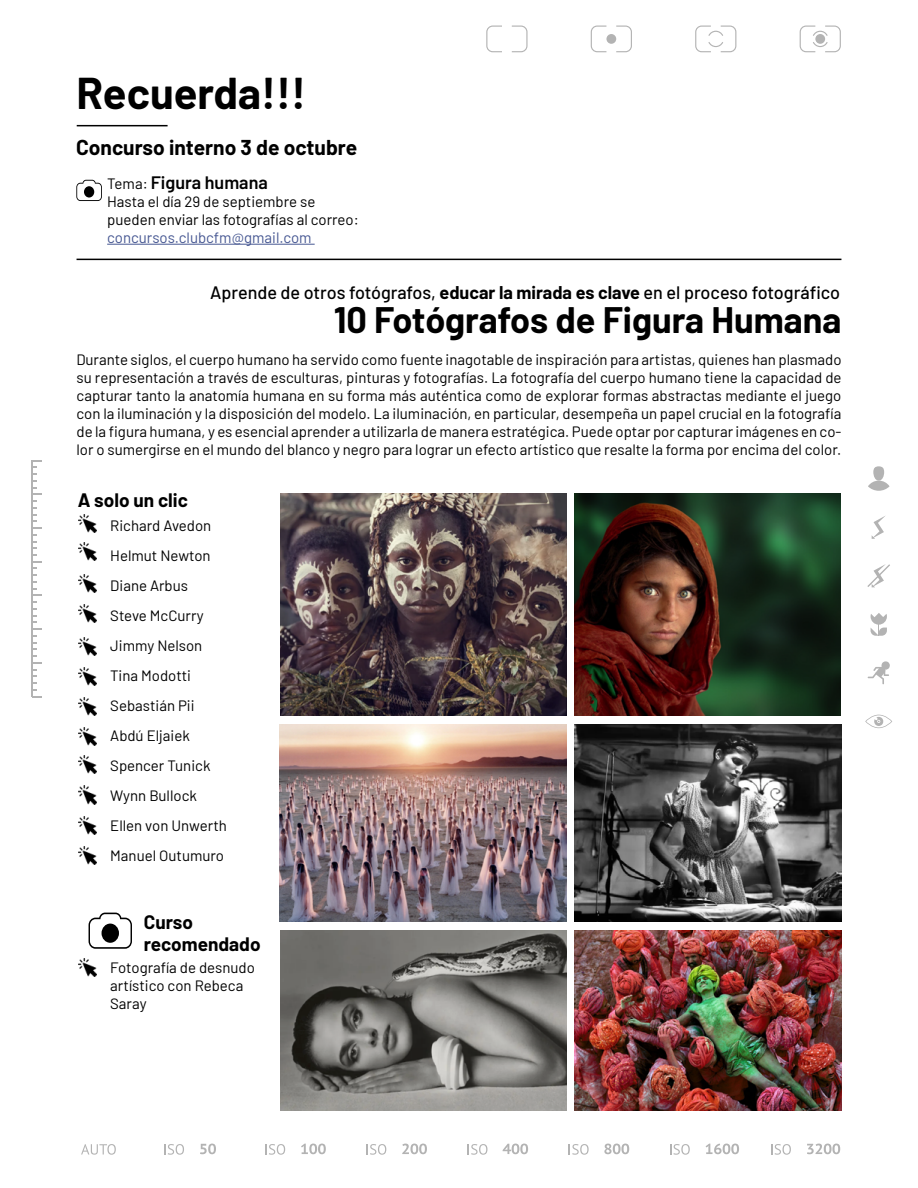
<style>
.page{position:relative;width:918px;height:1188px;background:#fff}
.page>*{position:absolute;margin:0;border:0;box-sizing:border-box;transform-origin:0 0}
.t1{font:700 43.5px "Barlow";color:#000}
.t2{font:700 36px "Barlow";color:#000}
.t3{font:700 21px "Barlow";color:#000}
.t4{font:700 19.05px "Barlow";color:#000}
.t5{font:500 18px "Barlow";color:#000}
.t6{font:600 18px "Barlow";color:#000}
.t7{font:15px/18px "Barlow";color:#000;text-align:justify}
.t8{font:15px "Barlow";color:#465792}
.s1{font-weight:400;font-size:15px}
.s2{font-weight:700}
</style>
<div class="page">
<svg style="left:81px;top:1144px;width:35px;height:11px"></svg>
<svg style="left:164px;top:1144px;width:20px;height:11px"></svg>
<svg style="left:200px;top:1144px;width:16px;height:10px"></svg>
<svg style="left:265px;top:1144px;width:20px;height:11px"></svg>
<svg style="left:301px;top:1144px;width:25px;height:10px"></svg>
<svg style="left:367px;top:1144px;width:19px;height:11px"></svg>
<svg style="left:402px;top:1144px;width:25px;height:10px"></svg>
<svg style="left:468px;top:1144px;width:19px;height:11px"></svg>
<svg style="left:503px;top:1144px;width:25px;height:10px"></svg>
<svg style="left:569px;top:1144px;width:20px;height:11px"></svg>
<svg style="left:604px;top:1144px;width:25px;height:10px"></svg>
<svg style="left:670px;top:1144px;width:20px;height:11px"></svg>
<svg style="left:706px;top:1144px;width:33px;height:10px"></svg>
<svg style="left:771px;top:1144px;width:20px;height:11px"></svg>
<svg style="left:807px;top:1144px;width:33px;height:10px"></svg>
<svg style="left:486px;top:26px;width:16px;height:26px"></svg>
<svg style="left:512px;top:26px;width:16px;height:26px"></svg>
<svg style="left:591px;top:26px;width:15px;height:26px"></svg>
<svg style="left:616px;top:26px;width:16px;height:26px"></svg>
<svg style="left:606px;top:34px;width:10px;height:10px"></svg>
<svg style="left:695px;top:26px;width:41px;height:26px"></svg>
<svg style="left:800px;top:26px;width:41px;height:26px"></svg>
<svg style="left:815px;top:34px;width:10px;height:10px"></svg>
<svg style="left:865px;top:715px;width:27px;height:13px"></svg>
<svg style="left:868px;top:661px;width:22px;height:23px"></svg>
<hr style="left:31px;top:461px;width:2px;height:236px;background:#000">
<svg style="left:32px;top:467px;width:5px;height:21px"></svg>
<svg style="left:32px;top:494px;width:10px;height:21px"></svg>
<svg style="left:32px;top:521px;width:10px;height:21px"></svg>
<svg style="left:32px;top:548px;width:10px;height:14px"></svg>
<svg style="left:32px;top:568px;width:5px;height:21px"></svg>
<svg style="left:32px;top:595px;width:10px;height:21px"></svg>
<svg style="left:32px;top:622px;width:10px;height:21px"></svg>
<svg style="left:32px;top:649px;width:10px;height:21px"></svg>
<svg style="left:32px;top:676px;width:10px;height:21px"></svg>
<svg style="left:868px;top:481px;width:22px;height:10px"></svg>
<div style="left:873px;top:466px;width:11px;height:15px;background:#b3b3b3;border-radius:6px"></div>
<svg style="left:872px;top:516px;width:13px;height:23px"></svg>
<svg style="left:871px;top:613px;width:16px;height:23px"></svg>
<svg style="left:867px;top:564px;width:23px;height:23px"></svg>
<hr style="left:107px;top:244px;width:208px;height:1px;background:#465792">
<svg style="left:76px;top:180px;width:26px;height:21px"></svg>
<hr style="left:77px;top:259px;width:764px;height:1px;background:#000">
<hr style="left:77px;top:125px;width:91px;height:1px;background:#000">
<img style="left:79px;top:515px;width:18px;height:18px">
<img style="left:79px;top:637px;width:18px;height:18px">
<img style="left:79px;top:756px;width:18px;height:18px">
<img style="left:79px;top:575px;width:18px;height:18px">
<img style="left:79px;top:697px;width:18px;height:18px">
<img style="left:79px;top:816px;width:18px;height:18px">
<img style="left:79px;top:543px;width:18px;height:18px">
<img style="left:79px;top:667px;width:18px;height:18px">
<img style="left:79px;top:786px;width:18px;height:18px">
<img style="left:79px;top:605px;width:18px;height:18px">
<img style="left:79px;top:728px;width:18px;height:18px">
<img style="left:79px;top:846px;width:18px;height:19px">
<img style="left:79px;top:958px;width:18px;height:18px">
<img style="left:280px;top:725px;width:286px;height:197px">
<img style="left:280px;top:493px;width:286px;height:222px">
<img style="left:575px;top:493px;width:265px;height:222px">
<img style="left:575px;top:724px;width:266px;height:198px">
<img style="left:575px;top:930px;width:266px;height:180px">
<img style="left:280px;top:930px;width:286px;height:180px">
<svg style="left:89px;top:913px;width:43px;height:36px"></svg>
<p class="t1" style="left:77px;top:62px;width:231px">Recuerda!!!</p>
<p class="t3" style="left:76px;top:132px;width:283px">Concurso interno 3 de octubre</p>
<p class="t6" style="left:107px;top:169px;width:162px"><span class="s1">Tema:</span> Figura humana</p>
<p class="t7" style="left:107px;top:192px;width:210px">Hasta el día 29 de septiembre se</p>
<p class="t7" style="left:107px;top:210px;width:253px">pueden enviar las fotografías al correo:</p>
<p class="t8" style="left:107px;top:227px;width:206px">concursos.clubcfm@gmail.com</p>
<p class="t5" style="left:210px;top:280px;width:632px">Aprende de otros fotógrafos, <span class="s2">educar la mirada es clave</span> en el proceso fotográfico</p>
<p class="t2" style="left:334px;top:293px;width:509px">10 Fotógrafos de Figura Humana</p>
<p class="t7" style="left:77px;top:349px;width:767px">Durante siglos, el cuerpo humano ha servido como fuente inagotable de inspiración para artistas, quienes han plasmado su representación a través de esculturas, pinturas y fotografías. La fotografía del cuerpo humano tiene la capacidad de capturar tanto la anatomía humana en su forma más auténtica como de explorar formas abstractas mediante el juego con la iluminación y la disposición del modelo. La iluminación, en particular, desempeña un papel crucial en la fotografía de la figura humana, y es esencial aprender a utilizarla de manera estratégica. Puede optar por capturar imágenes en co&shy;lor o sumergirse en el mundo del blanco y negro para lograr un efecto artístico que resalte la forma por encima del color.</p>
<p class="t4" style="left:78px;top:486px;width:112px">A solo un clic</p>
<p class="t7" style="left:110px;top:515px;width:103px">Richard Avedon</p>
<p class="t7" style="left:110px;top:545px;width:102px">Helmut Newton</p>
<p class="t7" style="left:110px;top:575px;width:79px">Diane Arbus</p>
<p class="t7" style="left:110px;top:605px;width:95px">Steve McCurry</p>
<p class="t7" style="left:110px;top:635px;width:94px">Jimmy Nelson</p>
<p class="t7" style="left:110px;top:665px;width:82px">Tina Modotti</p>
<p class="t7" style="left:110px;top:695px;width:86px">Sebastián Pii</p>
<p class="t7" style="left:110px;top:725px;width:81px">Abdú Eljaiek</p>
<p class="t7" style="left:110px;top:755px;width:102px">Spencer Tunick</p>
<p class="t7" style="left:110px;top:785px;width:88px">Wynn Bullock</p>
<p class="t7" style="left:110px;top:815px;width:118px">Ellen von Unwerth</p>
<p class="t7" style="left:110px;top:845px;width:115px">Manuel Outumuro</p>
<p class="t4" style="left:144px;top:908px;width:51px">Curso</p>
<p class="t4" style="left:144px;top:930px;width:118px">recomendado</p>
<p class="t7" style="left:110px;top:958px;width:146px;text-align:left">Fotografía de desnudo artístico con Rebeca<br>Saray</p>
</div>
